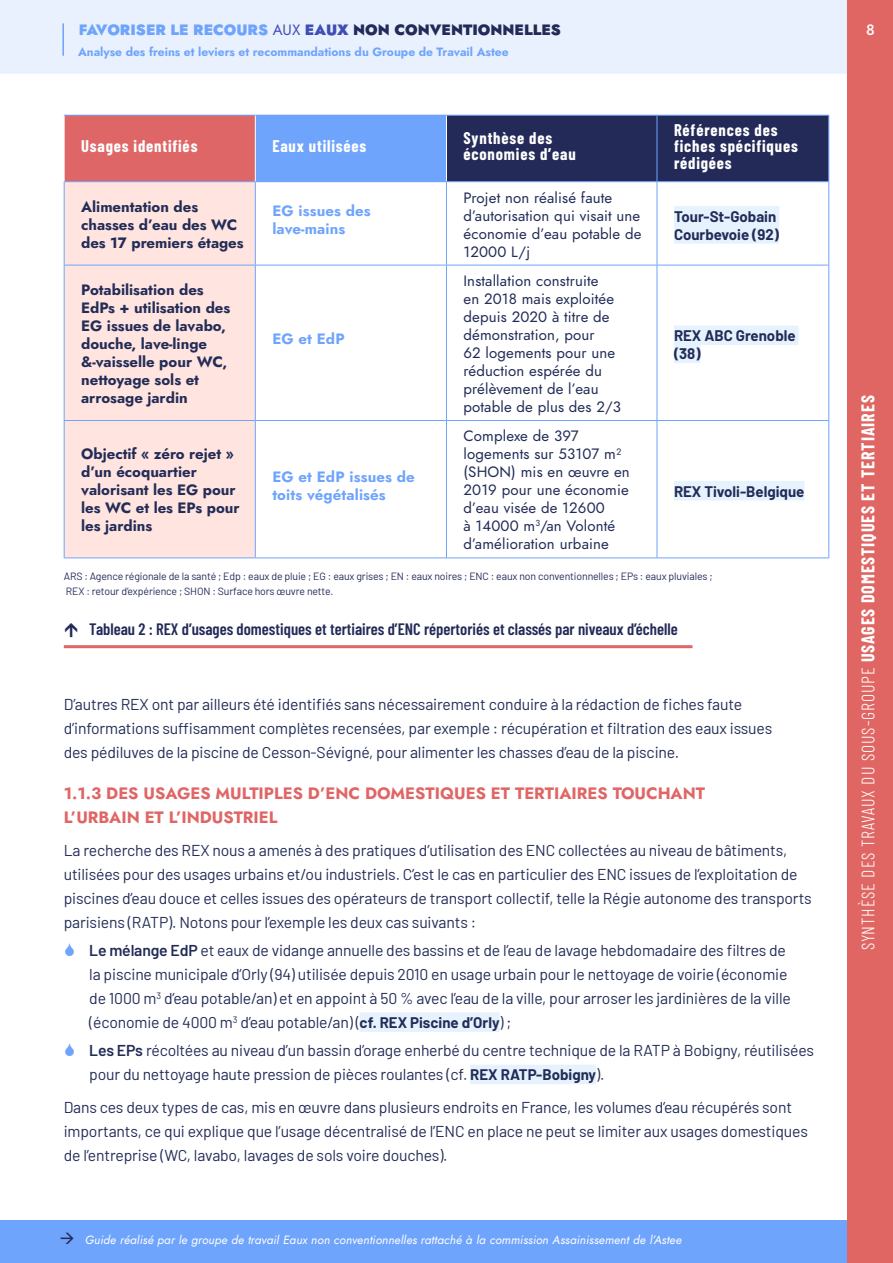
<style>
.page{position:relative;width:893px;height:1263px;background:#fff}
.page>*{position:absolute;margin:0;border:0;box-sizing:border-box;transform-origin:0 0}
.t1{font:300 18px "Barlow Condensed";letter-spacing:.05em;color:#fff}
.t2{font:700 16.5px/16.5px "Barlow Condensed";letter-spacing:.05em;color:#fff}
.t3{font:600 16.5px "Barlow Condensed";color:#232a58}
.t4{font:700 16.5px/24px "Jost";color:#e06666}
.t5{font:15.75px/24px "Barlow";letter-spacing:-.01em;color:#222c57}
.t6{font:15px/18px "Jost";letter-spacing:.01em;color:#222c57}
.t7{font:700 15px/18px "Jost";color:#222c57}
.t8{font:700 15px/18px "Barlow";color:#222c57}
.t9{font:700 15px/18px "Jost";letter-spacing:.01em;color:#6fa4fc}
.t10{font:900 15px "Jost";color:#232a58}
.t11{font:500 15px "Jost";color:#fff}
.t12{font:italic 12px "Jost";letter-spacing:.01em;color:#fff}
.t13{font:700 12px "Jost";color:#6fa4fc}
.t14{font:10.5px/15px "Barlow";letter-spacing:-.01em;color:#232a58}
.s1{color:#6fa4fc}
.s2{font-weight:400;color:#3f4eb6}
.s3{color:#3f4eb6}
.s4{font-weight:600}
.s5{font-weight:700;font-size:15px}
.s6{font-weight:700}
</style>
<div class="page">
<div style="left:0;top:1220px;width:893px;height:43px;background:#6fa4fc"></div>
<div style="left:0;top:0;width:848px;height:74px;background:#e9f1fe"></div>
<div style="left:848px;top:0;width:45px;height:1263px;background:#e06663"></div>
<hr style="left:62px;top:23px;width:2px;height:33px;background:#6fa4fc">
<div style="left:64px;top:115px;width:191px;height:67px;background:#df6666"></div>
<div style="left:255px;top:115px;width:191px;height:67px;background:#6fa4fc"></div>
<div style="left:447px;top:116px;width:381px;height:65px;background:#232a58"></div>
<div style="left:65px;top:182px;width:190px;height:375px;background:#ffe4df"></div>
<hr style="left:255px;top:182px;width:1px;height:83px;background:#6fa4fc">
<hr style="left:446px;top:182px;width:1px;height:83px;background:#6fa4fc">
<hr style="left:255px;top:265px;width:1px;height:155px;background:#6fa4fc">
<hr style="left:446px;top:265px;width:1px;height:155px;background:#6fa4fc">
<hr style="left:255px;top:421px;width:1px;height:136px;background:#6fa4fc">
<hr style="left:446px;top:421px;width:1px;height:136px;background:#6fa4fc">
<hr style="left:446px;top:181px;width:211px;height:1px;background:#6fa4fc">
<hr style="left:657px;top:181px;width:172px;height:1px;background:#6fa4fc">
<hr style="left:657px;top:182px;width:1px;height:83px;background:#6fa4fc">
<hr style="left:828px;top:182px;width:1px;height:83px;background:#6fa4fc">
<hr style="left:657px;top:265px;width:1px;height:155px;background:#6fa4fc">
<hr style="left:828px;top:265px;width:1px;height:155px;background:#6fa4fc">
<hr style="left:657px;top:421px;width:1px;height:136px;background:#6fa4fc">
<hr style="left:828px;top:421px;width:1px;height:136px;background:#6fa4fc">
<hr style="left:446px;top:265px;width:211px;height:1px;background:#6fa4fc">
<hr style="left:657px;top:265px;width:172px;height:1px;background:#6fa4fc">
<hr style="left:446px;top:420px;width:211px;height:1px;background:#6fa4fc">
<hr style="left:657px;top:420px;width:172px;height:1px;background:#6fa4fc">
<hr style="left:446px;top:557px;width:211px;height:1px;background:#6fa4fc">
<hr style="left:657px;top:557px;width:172px;height:1px;background:#6fa4fc">
<hr style="left:64px;top:115px;width:191px;height:1px;background:#6fa4fc">
<hr style="left:446px;top:115px;width:211px;height:1px;background:#6fa4fc">
<hr style="left:657px;top:115px;width:172px;height:1px;background:#6fa4fc">
<hr style="left:657px;top:116px;width:1px;height:65px;background:#6fa4fc">
<hr style="left:828px;top:116px;width:1px;height:65px;background:#6fa4fc">
<hr style="left:64px;top:181px;width:191px;height:1px;background:#6fa4fc">
<hr style="left:64px;top:182px;width:1px;height:83px;background:#6fa4fc">
<hr style="left:64px;top:265px;width:191px;height:1px;background:#6fa4fc">
<hr style="left:64px;top:265px;width:1px;height:155px;background:#6fa4fc">
<hr style="left:255px;top:265px;width:191px;height:1px;background:#6fa4fc">
<hr style="left:64px;top:420px;width:191px;height:1px;background:#6fa4fc">
<hr style="left:64px;top:421px;width:1px;height:136px;background:#6fa4fc">
<hr style="left:255px;top:420px;width:191px;height:1px;background:#6fa4fc">
<hr style="left:64px;top:557px;width:191px;height:1px;background:#6fa4fc">
<hr style="left:255px;top:557px;width:191px;height:1px;background:#6fa4fc">
<hr style="left:64px;top:116px;width:1px;height:65px;background:#fff">
<hr style="left:255px;top:116px;width:1px;height:65px;background:#fff">
<div style="left:674px;top:206px;width:105px;height:20px;background:#e6f3fe"></div>
<div style="left:674px;top:224px;width:105px;height:20px;background:#e6f3fe"></div>
<div style="left:674px;top:326px;width:125px;height:19px;background:#e6f3fe"></div>
<div style="left:674px;top:344px;width:27px;height:19px;background:#e6f3fe"></div>
<div style="left:674px;top:481px;width:130px;height:19px;background:#e6f3fe"></div>
<hr style="left:64px;top:645px;width:628px;height:3px;background:#df6666">
<div style="left:360px;top:1012px;width:140px;height:20px;background:#e6f3fe"></div>
<div style="left:470px;top:1065px;width:126px;height:19px;background:#e6f3fe"></div>
<p class="t10" style="left:79px;top:19px;width:484px"><span class="s1">FAVORISER LE RECOURS</span> <span class="s2">AUX</span> <span class="s3">EAUX</span> NON CONVENTIONNELLES</p>
<p class="t13" style="left:78px;top:43px;width:432px">Analyse des freins et leviers et recommandations du Groupe de Travail Astee</p>
<p class="t2" style="left:81px;top:137px;width:118px">Usages identifiés</p>
<p class="t2" style="left:272px;top:137px;width:96px">Eaux utilisées</p>
<p class="t2" style="left:463px;top:129px;width:114px">Synthèse des économies d’eau</p>
<p class="t2" style="left:674px;top:121px;width:125px">Références des fiches spécifiques rédigées</p>
<p class="t7" style="left:81px;top:197px;width:164px">Alimentation des chasses d’eau des WC des 17 premiers étages</p>
<p class="t9" style="left:272px;top:202px;width:100px">EG issues des lave-mains</p>
<p class="t6" style="left:463px;top:188px;width:179px">Projet non réalisé faute d’autorisation qui visait une économie d’eau potable de<br>12000 L/j</p>
<p class="t8" style="left:674px;top:206px;width:107px">Tour-St-Gobain<br>Courbevoie (92)</p>
<p class="t7" style="left:81px;top:281px;width:151px">Potabilisation des<br>EdPs + utilisation des<br>EG issues de lavabo, douche, lave-linge &amp;-vaisselle pour WC, nettoyage sols et arrosage jardin</p>
<p class="t7" style="left:81px;top:445px;width:160px">Objectif « zéro rejet » d’un écoquartier valorisant les EG pour les WC et les EPs pour les jardins</p>
<p class="t9" style="left:272px;top:330px;width:74px">EG et EdP</p>
<p class="t9" style="left:272px;top:468px;width:144px">EG et EdP issues de toits végétalisés</p>
<p class="t6" style="left:463px;top:272px;width:159px">Installation construite<br>en 2018 mais exploitée depuis 2020 à titre de démonstration, pour<br>62 logements pour une réduction espérée du prélèvement de l’eau potable de plus des 2/3</p>
<p class="t6" style="left:463px;top:427px;width:168px">Complexe de 397 logements sur 53107 m² (SHON) mis en œuvre en<br>2019 pour une économie d’eau visée de 12600<br>à 14000 m<sup>3</sup>/an Volonté d’amélioration urbaine</p>
<p class="t8" style="left:674px;top:326px;width:123px">REX ABC Grenoble (38)</p>
<p class="t8" style="left:674px;top:481px;width:132px">REX Tivoli-Belgique</p>
<p class="t14" style="left:64px;top:568px;width:650px">ARS : Agence régionale de la santé ; Edp : eaux de pluie ; EG : eaux grises ; EN : eaux noires ; ENC : eaux non conventionnelles ; EPs : eaux pluviales ;<br>REX : retour d’expérience ; SHON : Surface hors œuvre nette.</p>
<p class="t3" style="left:89px;top:617px;width:590px">Tableau 2 : REX d’usages domestiques et tertiaires d’ENC répertoriés et classés par niveaux d’échelle</p>
<p class="t5" style="left:64px;top:691px;width:710px">D’autres REX ont par ailleurs été identifiés sans nécessairement conduire à la rédaction de fiches faute d’informations suffisamment complètes recensées, par exemple : récupération et filtration des eaux issues des pédiluves de la piscine de Cesson-Sévigné, pour alimenter les chasses d’eau de la piscine.</p>
<p class="t4" style="left:64px;top:782px;width:643px">1.1.3 DES USAGES MULTIPLES D’ENC DOMESTIQUES ET TERTIAIRES TOUCHANT<br>L’URBAIN ET L’INDUSTRIEL</p>
<p class="t5" style="left:64px;top:837px;width:749px">La recherche des REX nous a amenés à des pratiques d’utilisation des ENC collectées au niveau de bâtiments, utilisées pour des usages urbains et/ou industriels. C’est le cas en particulier des ENC issues de l’exploitation de piscines d’eau douce et celles issues des opérateurs de transport collectif, telle la Régie autonome des transports parisiens (RATP). Notons pour l’exemple les deux cas suivants :</p>
<p class="t5" style="left:89px;top:937px;width:703px"><span class="s4">Le mélange EdP</span> et eaux de vidange annuelle des bassins et de l’eau de lavage hebdomadaire des filtres de la piscine municipale d’Orly (94) utilisée depuis 2010 en usage urbain pour le nettoyage de voirie (économie de 1000 m<sup>3</sup> d’eau potable/an) et en appoint à 50 % avec l’eau de la ville, pour arroser les jardinières de la ville (économie de 4000 m<sup>3</sup> d’eau potable/an) (<span class="s5">cf. REX Piscine d’Orly</span>) ;</p>
<p class="t5" style="left:89px;top:1037px;width:726px"><span class="s4">Les EPs</span> récoltées au niveau d’un bassin d’orage enherbé du centre technique de la RATP à Bobigny, réutilisées pour du nettoyage haute pression de pièces roulantes (cf. <span class="s5">REX RATP-Bobigny</span>).</p>
<p class="t5" style="left:64px;top:1094px;width:746px">Dans ces deux types de cas, mis en œuvre dans plusieurs endroits en France, les volumes d’eau récupérés sont importants, ce qui explique que l’usage décentralisé de l’ENC en place ne peut se limiter aux usages domestiques de l’entreprise (WC, lavabo, lavages de sols voire douches).</p>
<p class="t12" style="left:85px;top:1232px;width:598px">Guide réalisé par le groupe de travail Eaux non conventionnelles rattaché à la commission Assainissement de l’Astee</p>
<p class="t11" style="left:866px;top:19px;width:10px">8</p>
<p class="t1" style="left:855px;top:950px;width:556px;rotate:-90deg">SYNTHÈSE DES TRAVAUX DU SOUS-GROUPE <span class="s6">USAGES DOMESTIQUES ET TERTIAIRES</span></p>
</div>
